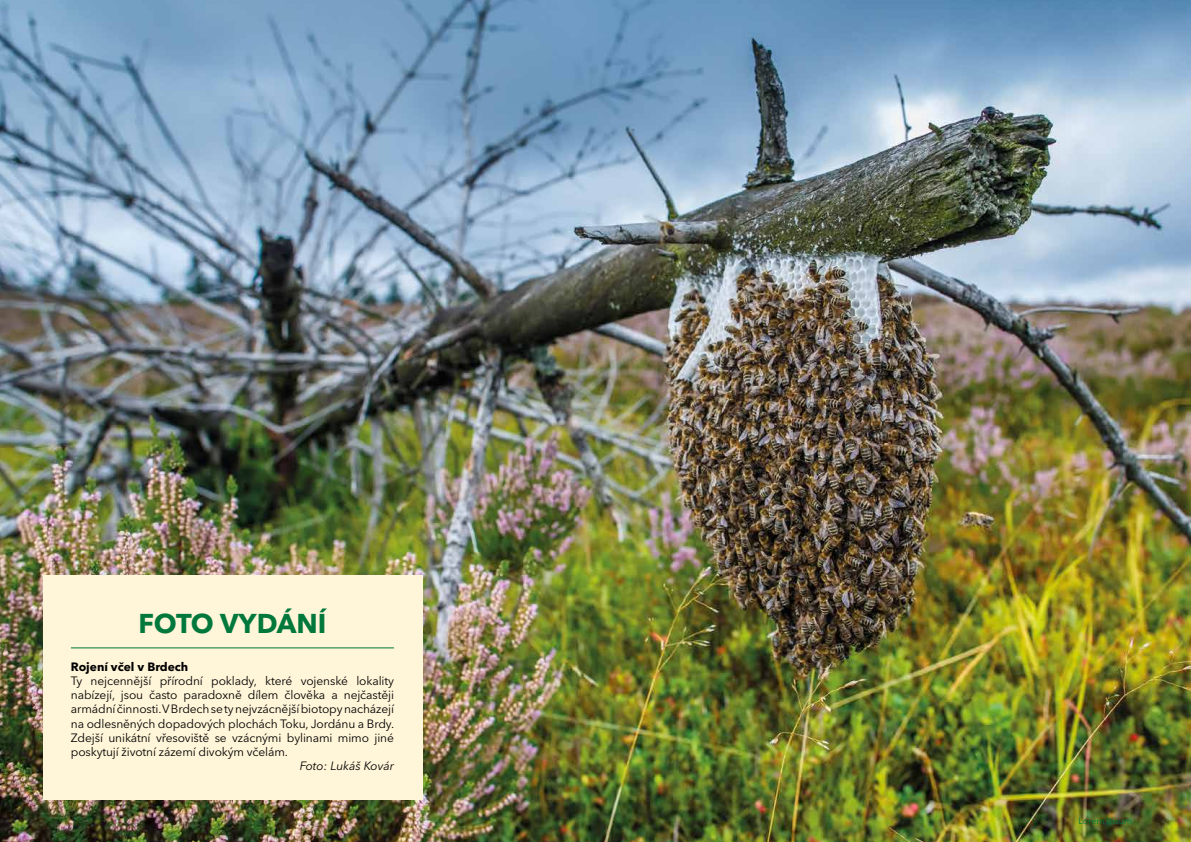
<style>
.page{position:relative;width:1191px;height:842px;background:#fff}
.page>*{position:absolute;margin:0;border:0;box-sizing:border-box;transform-origin:0 0}
.t1{font:700 27px "Avenir Next LT Pro";color:#00783c}
.t2{font:12px/14px "Avenir Next LT Pro";letter-spacing:-.01em;color:#000;text-align:justify}
.t3{font:700 12px "Avenir Next LT Pro";color:#000}
.t4{font:italic 12px "Avenir Next LT Pro";color:#000}
.t5{font:9px "Avenir Next LT Pro";color:#00783c}
.s1{font-weight:700}
</style>
<div class="page">
<img style="left:0;top:0;width:1191px;height:842px">
<div style="left:43px;top:575px;width:379px;height:224px;background:#fff5d8"></div>
<hr style="left:71px;top:647px;width:323px;height:1px;background:#00783c">
<h1 class="t1" style="left:138px;top:607px;width:190px">FOTO VYDÁNÍ</h1>
<p class="t3" style="left:71px;top:660px;width:119px">Rojení včel v Brdech</p>
<p class="t2" style="left:71px;top:674px;width:325px">Ty nejcennější přírodní poklady, které vojenské lokality nabízejí, jsou často paradoxně dílem člověka a nejčastěji armádní činnosti. V Brdech se ty nejvzácnější biotopy nacházejí na odlesněných dopadových plochách Toku, Jordánu a Brdy.<br>Zdejší unikátní vřesoviště se vzácnými bylinami mimo jiné poskytují životní zázemí divokým včelám.</p>
<p class="t4" style="left:300px;top:758px;width:96px">Foto: Lukáš Kovár</p>
<p class="t5" style="left:1078px;top:816px;width:70px">Lorem ipsum <span class="s1">3</span></p>
</div>
